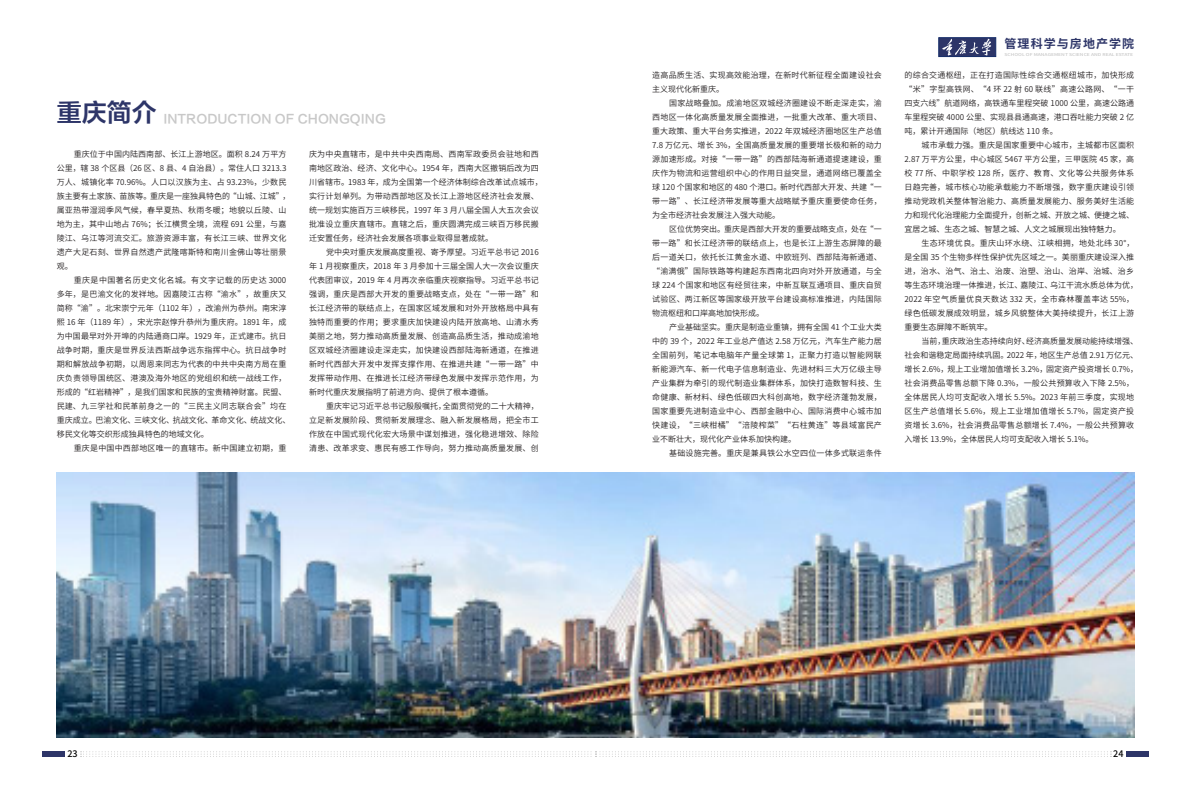
<style>
.page{position:relative;width:1191px;height:808px;background:#fff}
.page>*{position:absolute;margin:0;border:0;box-sizing:border-box;transform-origin:0 0}
.t1{font:25px "FZLTZCHK GBK1 0";color:#2d3568}
.t2{font:12px "FZLTZHK GBK1 0";color:#c8c8c8}
.t3{font:700 12px "Source Han Sans CN";letter-spacing:.09em;color:#2d3568}
.t4{font:500 9px "Source Han Sans CN";color:#030303}
.t5{font:8px/14px "Source Han Sans CN";letter-spacing:.025em;color:#231f20;text-align:justify}
.t6{font:8px/14px "Source Han Sans CN";color:#231f20}
.t7{font:500 4px "Source Han Sans CN";color:#c8c8c8;scale:1.25 1}
</style>
<div class="page">
<div style="left:1125px;top:751px;width:23px;height:6px;background:#2d3568"></div>
<div style="left:938px;top:38px;width:58px;height:19px;background:#2d3568;border:1px solid #142c68"></div>
<svg style="left:942px;top:39px;width:49px;height:17px"></svg>
<svg style="left:81px;top:751px;width:1030px;height:6px"></svg>
<div style="left:43px;top:751px;width:22px;height:6px;background:#2d3568"></div>
<img style="left:57px;top:472px;width:1077px;height:265px">
<p class="t1" style="left:57px;top:99px;width:101px">重庆简介</p>
<p class="t2" style="left:163px;top:112px;width:224px">INTRODUCTION OF CHONGQING</p>
<p class="t5" style="left:57px;top:147px;width:235px;text-align:left;text-indent:17px">重庆位于中国内陆西南部、长江上游地区。面积 8.24 万平方公里，辖 38 个区县（26 区、8 县、4 自治县）。常住人口 3213.3万人、城镇化率 70.96%。人口以汉族为主、占 93.23%，少数民族主要有土家族、苗族等。重庆是一座独具特色的“山城、江城”，属亚热带湿润季风气候，春早夏热、秋雨冬暖；地貌以丘陵、山地为主，其中山地占 76%；长江横贯全境，流程 691 公里，与嘉陵江、乌江等河流交汇。旅游资源丰富，有长江三峡、世界文化遗产大足石刻、世界自然遗产武隆喀斯特和南川金佛山等壮丽景观。</p>
<p class="t5" style="left:57px;top:273px;width:235px;text-align:left;text-indent:17px">重庆是中国著名历史文化名城。有文字记载的历史达 3000多年，是巴渝文化的发祥地。因嘉陵江古称“渝水”，故重庆又简称“渝”。北宋崇宁元年（1102 年），改渝州为恭州。南宋淳熙 16 年（1189 年），宋光宗赵惇升恭州为重庆府。1891 年，成为中国最早对外开埠的内陆通商口岸。1929 年，正式建市。抗日战争时期，重庆是世界反法西斯战争远东指挥中心。抗日战争时期和解放战争初期，以周恩来同志为代表的中共中央南方局在重庆负责领导国统区、港澳及海外地区的党组织和统一战线工作，形成的“红岩精神”，是我们国家和民族的宝贵精神财富。民盟、民建、九三学社和民革前身之一的“三民主义同志联合会”均在重庆成立。巴渝文化、三峡文化、抗战文化、革命文化、统战文化、移民文化等交织形成独具特色的地域文化。</p>
<p class="t5" style="left:74px;top:441px;width:214px">重庆是中国中西部地区唯一的直辖市。新中国建立初期，重</p>
<p class="t5" style="left:309px;top:147px;width:235px;text-align:left">庆为中央直辖市，是中共中央西南局、西南军政委员会驻地和西南地区政治、经济、文化中心。1954 年，西南大区撤销后改为四川省辖市。1983 年，成为全国第一个经济体制综合改革试点城市，实行计划单列。为带动西部地区及长江上游地区经济社会发展、统一规划实施百万三峡移民，1997 年 3 月八届全国人大五次会议批准设立重庆直辖市。直辖之后，重庆圆满完成三峡百万移民搬迁安置任务，经济社会发展各项事业取得显著成就。</p>
<p class="t5" style="left:309px;top:245px;width:231px;text-indent:17px">党中央对重庆发展高度重视、寄予厚望。习近平总书记 2016年 1 月视察重庆，2018 年 3 月参加十三届全国人大一次会议重庆代表团审议，2019 年 4 月再次亲临重庆视察指导。习近平总书记强调，重庆是西部大开发的重要战略支点，处在“一带一路”和长江经济带的联结点上，在国家区域发展和对外开放格局中具有独特而重要的作用；要求重庆加快建设内陆开放高地、山清水秀美丽之地，努力推动高质量发展、创造高品质生活，推动成渝地区双城经济圈建设走深走实，加快建设西部陆海新通道，在推进新时代西部大开发中发挥支撑作用、在推进共建“一带一路”中发挥带动作用、在推进长江经济带绿色发展中发挥示范作用，为新时代重庆发展指明了前进方向、提供了根本遵循。</p>
<p class="t5" style="left:309px;top:399px;width:231px;text-indent:17px">重庆牢记习近平总书记殷殷嘱托，全面贯彻党的二十大精神，立足新发展阶段、贯彻新发展理念、融入新发展格局，把全市工作放在中国式现代化宏大场景中谋划推进，强化稳进增效、除险清患、改革求变、惠民有感工作导向，努力推动高质量发展、创</p>
<p class="t5" style="left:652px;top:68px;width:231px">造高品质生活、实现高效能治理，在新时代新征程全面建设社会主义现代化新重庆。</p>
<p class="t5" style="left:652px;top:96px;width:231px;text-indent:17px">国家战略叠加。成渝地区双城经济圈建设不断走深走实，渝西地区一体化高质量发展全面推进，一批重大改革、重大项目、重大政策、重大平台务实推进，2022 年双城经济圈地区生产总值7.8 万亿元、增长 3%，全国高质量发展的重要增长极和新的动力源加速形成。对接“一带一路”的西部陆海新通道提速建设，重庆作为物流和运营组织中心的作用日益突显，通道网络已覆盖全球 120 个国家和地区的 480 个港口。新时代西部大开发、共建“一带一路”、长江经济带发展等重大战略赋予重庆重要使命任务，为全市经济社会发展注入强大动能。</p>
<p class="t5" style="left:652px;top:222px;width:231px;text-indent:17px">区位优势突出。重庆是西部大开发的重要战略支点，处在“一带一路”和长江经济带的联结点上，也是长江上游生态屏障的最后一道关口，依托长江黄金水道、中欧班列、西部陆海新通道、“渝满俄”国际铁路等构建起东西南北四向对外开放通道，与全球 224 个国家和地区有经贸往来，中新互联互通项目、重庆自贸试验区、两江新区等国家级开放平台建设高标准推进，内陆国际物流枢纽和口岸高地加快形成。</p>
<p class="t5" style="left:652px;top:320px;width:231px;text-indent:17px">产业基础坚实。重庆是制造业重镇，拥有全国 41 个工业大类中的 39 个，2022 年工业总产值达 2.58 万亿元，汽车生产能力居全国前列，笔记本电脑年产量全球第 1，正聚力打造以智能网联新能源汽车、新一代电子信息制造业、先进材料三大万亿级主导产业集群为牵引的现代制造业集群体系，加快打造数智科技、生命健康、新材料、绿色低碳四大科创高地，数字经济蓬勃发展，国家重要先进制造业中心、西部金融中心、国际消费中心城市加快建设，“三峡柑橘”“涪陵榨菜”“石柱黄连”等县域富民产业不断壮大，现代化产业体系加快构建。</p>
<p class="t5" style="left:669px;top:446px;width:214px">基础设施完善。重庆是兼具铁公水空四位一体多式联运条件</p>
<h2 class="t3" style="left:1004px;top:37px;width:131px">管理科学与房地产学院</h2>
<p class="t7" style="left:1004px;top:52px;width:104px">SCHOOL OF MANAGEMENT SCIENCE AND REAL ESTATE</p>
<p class="t5" style="left:904px;top:68px;width:231px">的综合交通枢纽，正在打造国际性综合交通枢纽城市，加快形成“米”字型高铁网、“4 环 22 射 60 联线”高速公路网、“一干四支六线”航道网络，高铁通车里程突破 1000 公里，高速公路通车里程突破 4000 公里、实现县县通高速，港口吞吐能力突破 2 亿吨，累计开通国际（地区）航线达 110 条。</p>
<p class="t5" style="left:904px;top:138px;width:231px;text-indent:17px">城市承载力强。重庆是国家重要中心城市，主城都市区面积2.87 万平方公里，中心城区 5467 平方公里，三甲医院 45 家，高校 77 所、中职学校 128 所，医疗、教育、文化等公共服务体系日趋完善，城市核心功能承载能力不断增强，数字重庆建设引领推动党政机关整体智治能力、高质量发展能力、服务美好生活能力和现代化治理能力全面提升，创新之城、开放之城、便捷之城、宜居之城、生态之城、智慧之城、人文之城展现出独特魅力。</p>
<p class="t5" style="left:904px;top:236px;width:235px;text-align:left;text-indent:17px">生态环境优良。重庆山环水绕、江峡相拥，地处北纬 30°，是全国 35 个生物多样性保护优先区域之一。美丽重庆建设深入推进，治水、治气、治土、治废、治塑、治山、治岸、治城、治乡等生态环境治理一体推进，长江、嘉陵江、乌江干流水质总体为优，<br>2022 年空气质量优良天数达 332 天，全市森林覆盖率达 55%，绿色低碳发展成效明显，城乡风貌整体大美持续提升，长江上游重要生态屏障不断筑牢。</p>
<p class="t6" style="left:904px;top:334px;width:235px;text-indent:17px">当前，重庆政治生态持续向好、经济高质量发展动能持续增强、社会和谐稳定局面持续巩固。2022 年，地区生产总值 2.91 万亿元、增长 2.6%，规上工业增加值增长 3.2%，固定资产投资增长 0.7%，社会消费品零售总额下降 0.3%，一般公共预算收入下降 2.5%，全体居民人均可支配收入增长 5.5%。2023 年前三季度，实现地区生产总值增长 5.6%，规上工业增加值增长 5.7%，固定资产投资增长 3.6%，社会消费品零售总额增长 7.4%，一般公共预算收入增长 13.9%，全体居民人均可支配收入增长 5.1%。</p>
<p class="t4" style="left:67px;top:748px;width:12px">23</p>
<p class="t4" style="left:1113px;top:749px;width:12px">24</p>
</div>
